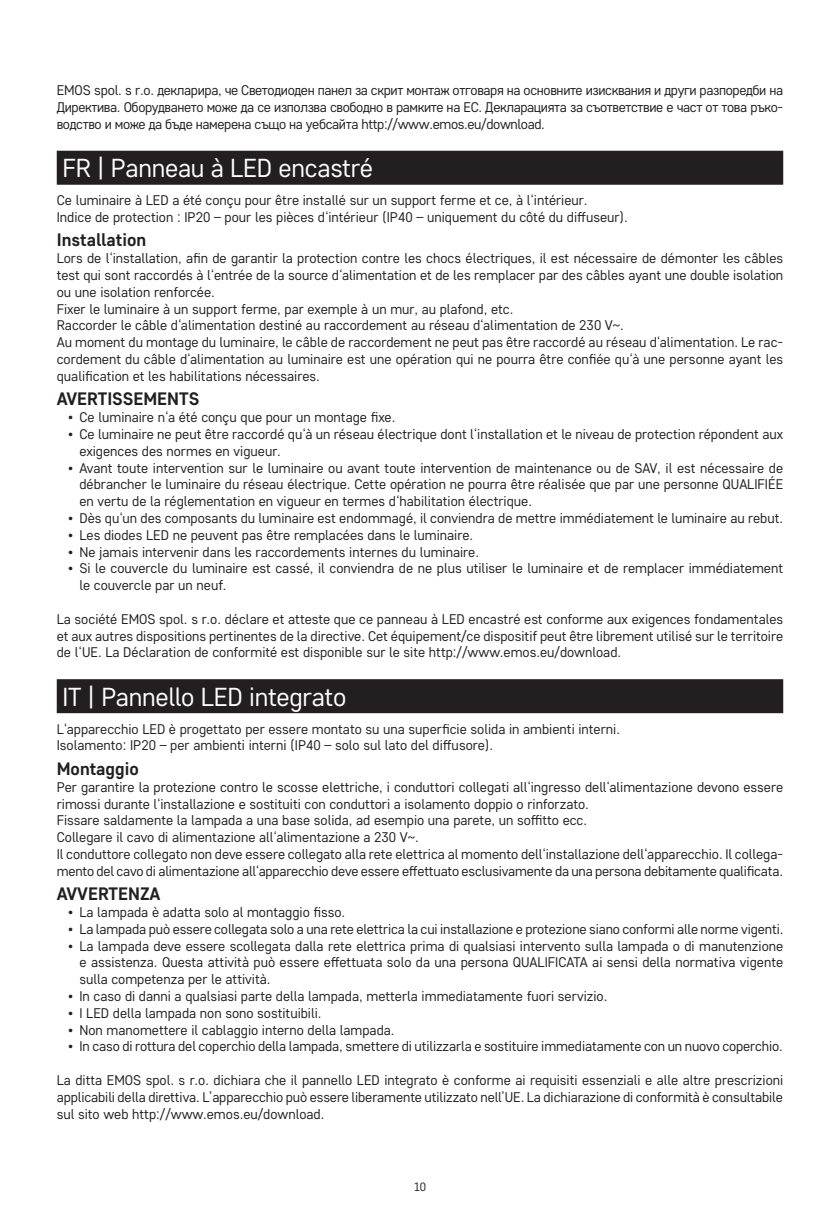
<style>
.page{position:relative;width:840px;height:1219px;background:#fff}
.page>*{position:absolute;margin:0;border:0;box-sizing:border-box;transform-origin:0 0}
.t1{font:26px "Core Sans D35";letter-spacing:-.01em;color:#fff}
.t2{font:700 18px "Core Sans D55";color:#231f20}
.t3{font:14px/16.8px "Core Sans D35";color:#231f20}
.t4{font:12px "Core Sans D35";color:#231f20}
</style>
<div class="page">
<div style="left:57px;top:151px;width:725px;height:34px;background:#231f20"></div>
<div style="left:57px;top:679px;width:725px;height:34px;background:#231f20"></div>
<p class="t3" style="left:57px;top:82px;width:727px;text-align:justify">EMOS spol. s r.o. декларира, че Светодиоден панел за скрит монтаж отговаря на основните изисквания и други разпоредби на Директива. Оборудването може да се използва свободно в рамките на ЕС. Декларацията за съответствие е част от това ръко&shy;водство и може да бъде намерена също на уебсайта http://www.emos.eu/download.</p>
<h1 class="t1" style="left:62px;top:151px;width:312px">FR | Panneau à LED encastré</h1>
<p class="t3" style="left:57px;top:191px;width:572px">Ce luminaire à LED a été conçu pour être installé sur un support ferme et ce, à l‘intérieur.<br>Indice de protection : IP20 – pour les pièces d‘intérieur (IP40 – uniquement du côté du diffuseur).</p>
<p class="t2" style="left:57px;top:228px;width:91px">Installation</p>
<p class="t3" style="left:57px;top:249px;width:727px">Lors de l‘installation, afin de garantir la protection contre les chocs électriques, il est nécessaire de démonter les câbles test qui sont raccordés à l‘entrée de la source d‘alimentation et de les remplacer par des câbles ayant une double isolation ou une isolation renforcée.<br>Fixer le luminaire à un support ferme, par exemple à un mur, au plafond, etc.<br>Raccorder le câble d‘alimentation destiné au raccordement au réseau d‘alimentation de 230 V~.<br>Au moment du montage du luminaire, le câble de raccordement ne peut pas être raccordé au réseau d‘alimentation. Le rac&shy;cordement du câble d‘alimentation au luminaire est une opération qui ne pourra être confiée qu‘à une personne ayant les qualification et les habilitations nécessaires.</p>
<p class="t2" style="left:57px;top:387px;width:144px">AVERTISSEMENTS</p>
<p class="t3" style="left:68px;top:408px;width:328px">• Ce luminaire n‘a été conçu que pour un montage fixe.</p>
<p class="t3" style="left:79px;top:425px;width:705px;text-indent:-11px">• Ce luminaire ne peut être raccordé qu‘à un réseau électrique dont l‘installation et le niveau de protection répondent aux exigences des normes en vigueur.</p>
<p class="t3" style="left:79px;top:459px;width:704px;text-align:justify;text-indent:-11px">• Avant toute intervention sur le luminaire ou avant toute intervention de maintenance ou de SAV, il est nécessaire de débrancher le luminaire du réseau électrique. Cette opération ne pourra être réalisée que par une personne QUALIFIÉE en vertu de la réglementation en vigueur en termes d‘habilitation électrique.</p>
<p class="t3" style="left:68px;top:509px;width:716px">• Dès qu‘un des composants du luminaire est endommagé, il conviendra de mettre immédiatement le luminaire au rebut.</p>
<p class="t3" style="left:68px;top:526px;width:406px">• Les diodes LED ne peuvent pas être remplacées dans le luminaire.</p>
<p class="t3" style="left:68px;top:543px;width:412px">• Ne jamais intervenir dans les raccordements internes du luminaire.</p>
<p class="t3" style="left:79px;top:560px;width:704px;text-indent:-11px">• Si le couvercle du luminaire est cassé, il conviendra de ne plus utiliser le luminaire et de remplacer immédiatement le couvercle par un neuf.</p>
<p class="t3" style="left:57px;top:610px;width:727px;text-align:justify">La société EMOS spol. s r.o. déclare et atteste que ce panneau à LED encastré est conforme aux exigences fondamentales et aux autres dispositions pertinentes de la directive. Cet équipement/ce dispositif peut être librement utilisé sur le territoire de l‘UE. La Déclaration de conformité est disponible sur le site http://www.emos.eu/download.</p>
<h1 class="t1" style="left:62px;top:680px;width:285px">IT | Pannello LED integrato</h1>
<p class="t3" style="left:57px;top:720px;width:564px">L‘apparecchio LED è progettato per essere montato su una superficie solida in ambienti interni.<br>Isolamento: IP20 – per ambienti interni (IP40 – solo sul lato del diffusore).</p>
<p class="t2" style="left:57px;top:757px;width:83px">Montaggio</p>
<p class="t3" style="left:57px;top:778px;width:727px">Per garantire la protezione contro le scosse elettriche, i conduttori collegati all‘ingresso dell‘alimentazione devono essere rimossi durante l‘installazione e sostituiti con conduttori a isolamento doppio o rinforzato.<br>Fissare saldamente la lampada a una base solida, ad esempio una parete, un soffitto ecc.<br>Collegare il cavo di alimentazione all‘alimentazione a 230 V~.<br>Il conduttore collegato non deve essere collegato alla rete elettrica al momento dell‘installazione dell‘apparecchio. Il collega&shy;mento del cavo di alimentazione all‘apparecchio deve essere effettuato esclusivamente da una persona debitamente qualificata.</p>
<p class="t2" style="left:57px;top:882px;width:105px">AVVERTENZA</p>
<p class="t3" style="left:68px;top:903px;width:278px">• La lampada è adatta solo al montaggio fisso.</p>
<p class="t3" style="left:68px;top:920px;width:716px">• La lampada può essere collegata solo a una rete elettrica la cui installazione e protezione siano conformi alle norme vigenti.</p>
<p class="t3" style="left:79px;top:937px;width:705px;text-align:justify;text-indent:-11px">• La lampada deve essere scollegata dalla rete elettrica prima di qualsiasi intervento sulla lampada o di manutenzione e assistenza. Questa attività può essere effettuata solo da una persona QUALIFICATA ai sensi della normativa vigente sulla competenza per le attività.</p>
<p class="t3" style="left:68px;top:987px;width:540px">• In caso di danni a qualsiasi parte della lampada, metterla immediatamente fuori servizio.</p>
<p class="t3" style="left:68px;top:1004px;width:255px">• I LED della lampada non sono sostituibili.</p>
<p class="t3" style="left:68px;top:1021px;width:328px">• Non manomettere il cablaggio interno della lampada.</p>
<p class="t3" style="left:68px;top:1038px;width:716px">• In caso di rottura del coperchio della lampada, smettere di utilizzarla e sostituire immediatamente con un nuovo coperchio.</p>
<p class="t3" style="left:57px;top:1071px;width:727px;text-align:justify">La ditta EMOS spol. s r.o. dichiara che il pannello LED integrato è conforme ai requisiti essenziali e alle altre prescrizioni applicabili della direttiva. L’apparecchio può essere liberamente utilizzato nell’UE. La dichiarazione di conformità è consultabile sul sito web http://www.emos.eu/download.</p>
<p class="t4" style="left:413px;top:1179px;width:14px">10</p>
</div>
